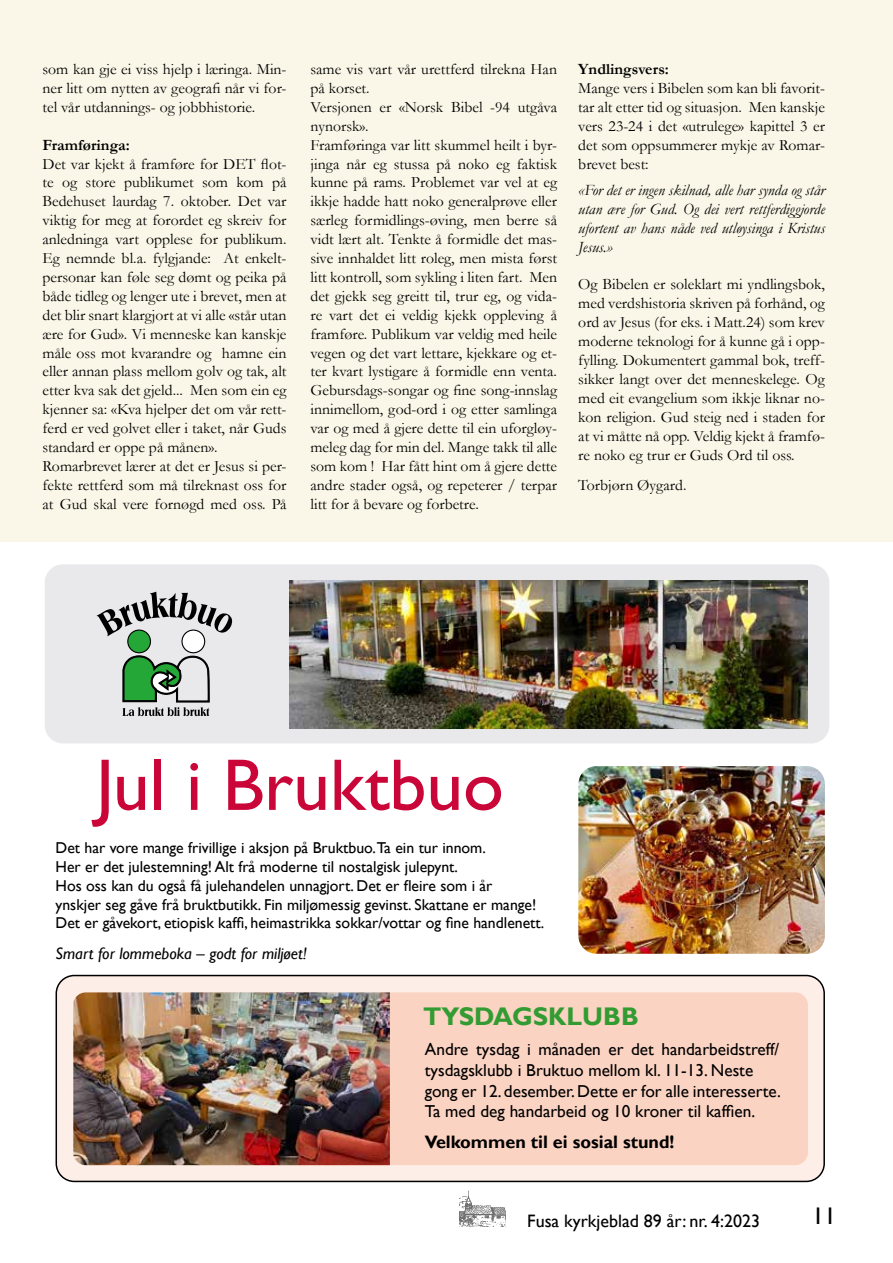
<style>
.page{position:relative;width:893px;height:1263px;background:#faf7e8}
.page>*{position:absolute;margin:0;border:0;box-sizing:border-box;transform-origin:0 0}
.t1{font:73.5px "Gill Sans";color:#ca0538}
.t2{font:700 25.5px "Gill Sans";color:#329c32}
.t3{font:24px "Gill Sans";color:#000}
.t4{font:18px "Gill Sans";color:#000}
.t5{font:700 18px "Gill Sans";color:#000}
.t6{font:17.25px/20.7px "Gill Sans";color:#000}
.t7{font:italic 16.5px "Gill Sans";color:#000}
.t8{font:15.75px/18.9px "Garamond";color:#000;text-align:justify}
.t9{font:15.75px/18.9px "Gill Sans";color:#000}
.t10{font:italic 15.75px/18.9px "Garamond";color:#000;text-align:justify}
.t11{font:700 15.75px "Garamond";color:#000}
</style>
<div class="page">
<div style="left:0;top:542px;width:893px;height:721px;background:#fff"></div>
<div style="left:45px;top:564px;width:784px;height:179px;background:#e9e8ea;border-radius:18px"></div>
<svg style="left:97px;top:592px;width:135px;height:124px"></svg>
<img style="left:578px;top:766px;width:247px;height:188px">
<div style="left:56px;top:975px;width:768px;height:206px;background:#feeee8;border-radius:18px"></div>
<div style="left:56px;top:975px;width:769px;height:207px;border:2px solid #000;border-radius:18px"></div>
<div style="left:390px;top:992px;width:418px;height:173px;background:#fbd3c2"></div>
<img style="left:73px;top:992px;width:317px;height:173px">
<img style="left:459px;top:1191px;width:47px;height:36px">
<img style="left:289px;top:580px;width:519px;height:149px">
<p class="t8" style="left:43px;top:59px;width:246px">som kan gje ei viss hjelp i læringa. Min&shy;ner litt om nytten av geografi når vi for&shy;tel vår utdannings- og jobbhistorie.</p>
<p class="t11" style="left:43px;top:134px;width:89px">Framføringa:</p>
<p class="t8" style="left:43px;top:154px;width:246px;text-align:left">Det var kjekt å framføre for DET flot&shy;te og store publikumet som kom på Bedehuset laurdag 7. oktober. Det var viktig for meg at forordet eg skreiv for anledninga vart opplese for publikum.<br>Eg nemnde bl.a. fylgjande: At enkelt&shy;personar kan føle seg dømt og peika på både tidleg og lenger ute i brevet, men at det blir snart klargjort at vi alle «står utan ære for Gud». Vi menneske kan kanskje måle oss mot kvarandre og hamne ein eller annan plass mellom golv og tak, alt etter kva sak det gjeld... Men som ein eg kjenner sa: «Kva hjelper det om vår rett&shy;ferd er ved golvet eller i taket, når Guds standard er oppe på månen».<br>Romarbrevet lærer at det er Jesus si per&shy;fekte rettferd som må tilreknast oss for at Gud skal vere fornøgd med oss. På</p>
<p class="t8" style="left:310px;top:59px;width:248px;text-align:left">same vis vart vår urettferd tilrekna Han på korset.<br>Versjonen er «Norsk Bibel -94 utgåva nynorsk».<br>Framføringa var litt skummel heilt i byr&shy;jinga når eg stussa på noko eg faktisk kunne på rams. Problemet var vel at eg ikkje hadde hatt noko generalprøve eller særleg formidlings-øving, men berre så vidt lært alt. Tenkte å formidle det mas&shy;sive innhaldet litt roleg, men mista først litt kontroll, som sykling i liten fart. Men det gjekk seg greitt til, trur eg, og vida&shy;re vart det ei veldig kjekk oppleving å framføre. Publikum var veldig med heile vegen og det vart lettare, kjekkare og et&shy;ter kvart lystigare å formidle enn venta.<br>Gebursdags-songar og fine song-innslag innimellom, god-ord i og etter samlinga var og med å gjere dette til ein uforgløy&shy;meleg dag for min del. Mange takk til alle som kom ! Har fått hint om å gjere dette andre stader også, og repeterer / terpar litt for å bevare og forbetre.</p>
<p class="t11" style="left:578px;top:58px;width:92px">Yndlingsvers:</p>
<p class="t8" style="left:578px;top:78px;width:248px">Mange vers i Bibelen som kan bli favorit&shy;tar alt etter tid og situasjon. Men kanskje vers 23-24 i det «utrulege» kapittel 3 er det som oppsummerer mykje av Romar&shy;brevet best:</p>
<p class="t10" style="left:578px;top:180px;width:248px">«For det er ingen skilnad, alle har synda og står utan ære for Gud. Og dei vert rettferdiggjorde ufortent av hans nåde ved utløysinga i Kristus Jesus.»</p>
<p class="t8" style="left:578px;top:275px;width:248px">Og Bibelen er soleklart mi yndlingsbok, med verdshistoria skriven på forhånd, og ord av Jesus (for eks. i Matt.24) som krev moderne teknologi for å kunne gå i opp&shy;fylling. Dokumentert gammal bok, treff&shy;sikker langt over det menneskelege. Og med eit evangelium som ikkje liknar no&shy;kon religion. Gud steig ned i staden for at vi måtte nå opp. Veldig kjekt å framfø&shy;re noko eg trur er Guds Ord til oss.</p>
<p class="t8" style="left:578px;top:475px;width:110px">Torbjørn Øygard.</p>
<h1 class="t1" style="left:96px;top:742px;width:409px">Jul i Bruktbuo</h1>
<p class="t9" style="left:56px;top:838px;width:490px">Det har vore mange frivillige i aksjon på Bruktbuo.Ta ein tur innom.<br>Her er det julestemning! Alt frå moderne til nostalgisk julepynt.<br>Hos oss kan du også få julehandelen unnagjort. Det er fleire som i år<br>ynskjer seg gåve frå bruktbutikk. Fin miljømessig gevinst. Skattane er mange!<br>Det er gåvekort, etiopisk kaffi, heimastrikka sokkar/vottar og fine handlenett.</p>
<p class="t7" style="left:56px;top:944px;width:253px">Smart for lommeboka – godt for miljøet!</p>
<h2 class="t2" style="left:423px;top:1001px;width:217px">TYSDAGSKLUBB</h2>
<p class="t6" style="left:425px;top:1039px;width:358px">Andre tysdag i månaden er det handarbeidstreff/ tysdagsklubb i Bruktuo mellom kl. 11-13. Neste gong er 12. desember. Dette er for alle interesserte.<br>Ta med deg handarbeid og 10 kroner til kaffien.</p>
<p class="t5" style="left:425px;top:1131px;width:251px">Velkommen til ei sosial stund!</p>
<p class="t4" style="left:527px;top:1210px;width:234px">Fusa kyrkjeblad 89 år: nr. 4:2023</p>
<h3 class="t3" style="left:812px;top:1202px;width:25px">11</h3>
</div>
